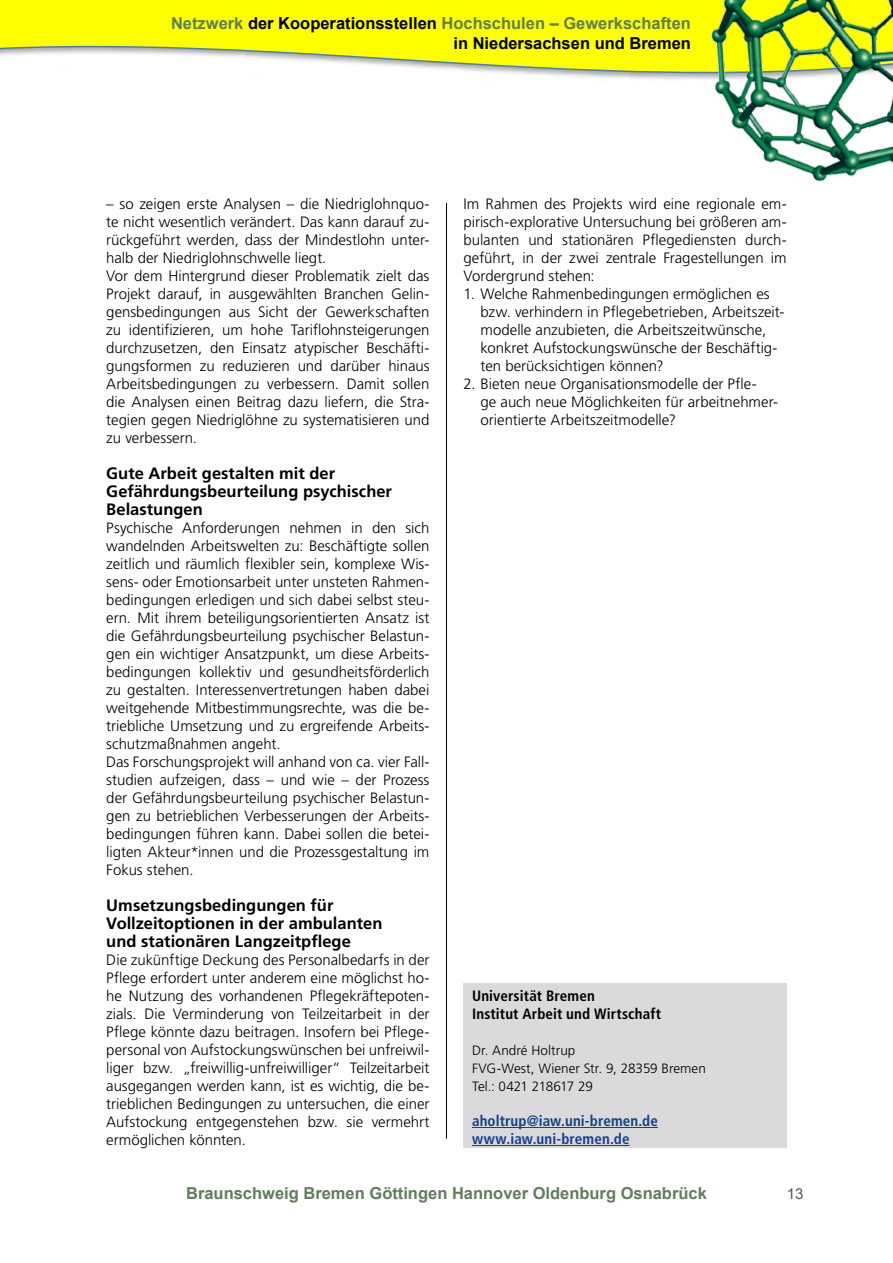
<style>
.page{position:relative;width:893px;height:1263px;background:#fff}
.page>*{position:absolute;margin:0;border:0;box-sizing:border-box;transform-origin:0 0}
.t1{font:700 16.5px/18px "Frutiger";color:#000}
.t2{font:700 16.5px/19.8px "Arial";color:#000;text-align:right}
.t3{font:700 16.5px "Arial";color:#5f7e59}
.t4{font:300 15px/18px "Frutiger";color:#000}
.t5{font:700 condensed 15px/18px "Frutiger";letter-spacing:.01em;color:#133e90}
.t6{font:700 condensed 15px/18px "Frutiger";letter-spacing:.01em;color:#000}
.t7{font:15px "Arial";color:#565656}
.t8{font:300 13.5px/18px "Frutiger";letter-spacing:.005em;color:#000}
.s1{color:#5f7e59}
</style>
<div class="page">
<svg style="left:0;top:0;width:709px;height:80px;fill:#ff0"></svg>
<img style="left:709px;top:0;width:184px;height:181px">
<hr style="left:446px;top:203px;width:1px;height:935px;background:#000">
<div style="left:463px;top:983px;width:324px;height:165px;background:#dadada"></div>
<hr style="left:472px;top:1127px;width:186px;height:1px;background:#133e90">
<hr style="left:472px;top:1145px;width:158px;height:1px;background:#133e90">
<p class="t2" style="left:171px;top:14px;width:521px"><span class="s1">Netzwerk</span> der Kooperationsstellen <span class="s1">Hochschulen – Gewerkschaften </span>in Niedersachsen und Bremen</p>
<p class="t4" style="left:106px;top:195px;width:325px">– so zeigen erste Analysen – die Niedriglohnquo&shy;te nicht wesentlich verändert. Das kann darauf zu&shy;rückgeführt werden, dass der Mindestlohn unter&shy;halb der Niedriglohnschwelle liegt.<br>Vor dem Hintergrund dieser Problematik zielt das Projekt darauf, in ausgewählten Branchen Gelin&shy;gensbedingungen aus Sicht der Gewerkschaften zu identifizieren, um hohe Tariflohnsteigerungen durchzusetzen, den Einsatz atypischer Beschäfti&shy;gungsformen zu reduzieren und darüber hinaus Arbeitsbedingungen zu verbessern. Damit sollen die Analysen einen Beitrag dazu liefern, die Stra&shy;tegien gegen Niedriglöhne zu systematisieren und zu verbessern.</p>
<p class="t1" style="left:106px;top:465px;width:287px">Gute Arbeit gestalten mit der<br>Gefährdungsbeurteilung psychischer<br>Belastungen</p>
<p class="t4" style="left:106px;top:519px;width:325px">Psychische Anforderungen nehmen in den sich wandelnden Arbeitswelten zu: Beschäftigte sollen zeitlich und räumlich flexibler sein, komplexe Wis&shy;sens- oder Emotionsarbeit unter unsteten Rahmen&shy;bedingungen erledigen und sich dabei selbst steu&shy;ern. Mit ihrem beteiligungsorientierten Ansatz ist die Gefährdungsbeurteilung psychischer Belastun&shy;gen ein wichtiger Ansatzpunkt, um diese Arbeits&shy;bedingungen kollektiv und gesundheitsförderlich zu gestalten. Interessenvertretungen haben dabei weitgehende Mitbestimmungsrechte, was die be&shy;triebliche Umsetzung und zu ergreifende Arbeits&shy;schutzmaßnahmen angeht.<br>Das Forschungsprojekt will anhand von ca. vier Fall&shy;studien aufzeigen, dass – und wie – der Prozess der Gefährdungsbeurteilung psychischer Belastun&shy;gen zu betrieblichen Verbesserungen der Arbeits&shy;bedingungen führen kann. Dabei sollen die betei&shy;ligten Akteur*innen und die Prozessgestaltung im Fokus stehen.</p>
<p class="t1" style="left:106px;top:897px;width:278px">Umsetzungsbedingungen für<br>Vollzeitoptionen in der ambulanten und stationären Langzeitpflege</p>
<p class="t4" style="left:106px;top:951px;width:325px;text-align:justify">Die zukünftige Deckung des Personalbedarfs in der Pflege erfordert unter anderem eine möglichst ho&shy;he Nutzung des vorhandenen Pflegekräftepoten&shy;zials. Die Verminderung von Teilzeitarbeit in der Pflege könnte dazu beitragen. Insofern bei Pflege&shy;personal von Aufstockungswünschen bei unfreiwil&shy;liger bzw. „freiwillig-unfreiwilliger“ Teilzeitarbeit ausgegangen werden kann, ist es wichtig, die be&shy;trieblichen Bedingungen zu untersuchen, die einer Aufstockung entgegenstehen bzw. sie vermehrt ermöglichen könnten.</p>
<p class="t4" style="left:463px;top:195px;width:325px;text-align:justify">Im Rahmen des Projekts wird eine regionale em&shy;pirisch-explorative Untersuchung bei größeren am&shy;bulanten und stationären Pflegediensten durch&shy;geführt, in der zwei zentrale Fragestellungen im Vordergrund stehen:</p>
<p class="t4" style="left:480px;top:285px;width:306px;text-indent:-17px">1. Welche Rahmenbedingungen ermöglichen es bzw. verhindern in Pflegebetrieben, Arbeitszeit&shy;modelle anzubieten, die Arbeitszeitwünsche, konkret Aufstockungswünsche der Beschäftig&shy;ten berücksichtigen können?</p>
<p class="t4" style="left:480px;top:375px;width:298px;text-indent:-17px">2. Bieten neue Organisationsmodelle der Pfle-<br>ge auch neue Möglichkeiten für arbeitnehmer&shy;orientierte Arbeitszeitmodelle?</p>
<p class="t6" style="left:472px;top:987px;width:191px">Universität Bremen<br>Institut Arbeit und Wirtschaft</p>
<p class="t8" style="left:472px;top:1042px;width:235px">Dr. André Holtrup<br>FVG-West, Wiener Str. 9, 28359 Bremen<br>Tel.: 0421 218617 29</p>
<p class="t5" style="left:472px;top:1112px;width:187px">aholtrup@iaw.uni-bremen.de www.iaw.uni-bremen.de</p>
<p class="t3" style="left:186px;top:1183px;width:522px">Braunschweig Bremen Göttingen Hannover Oldenburg Osnabrück</p>
<p class="t7" style="left:787px;top:1184px;width:18px">13</p>
</div>
